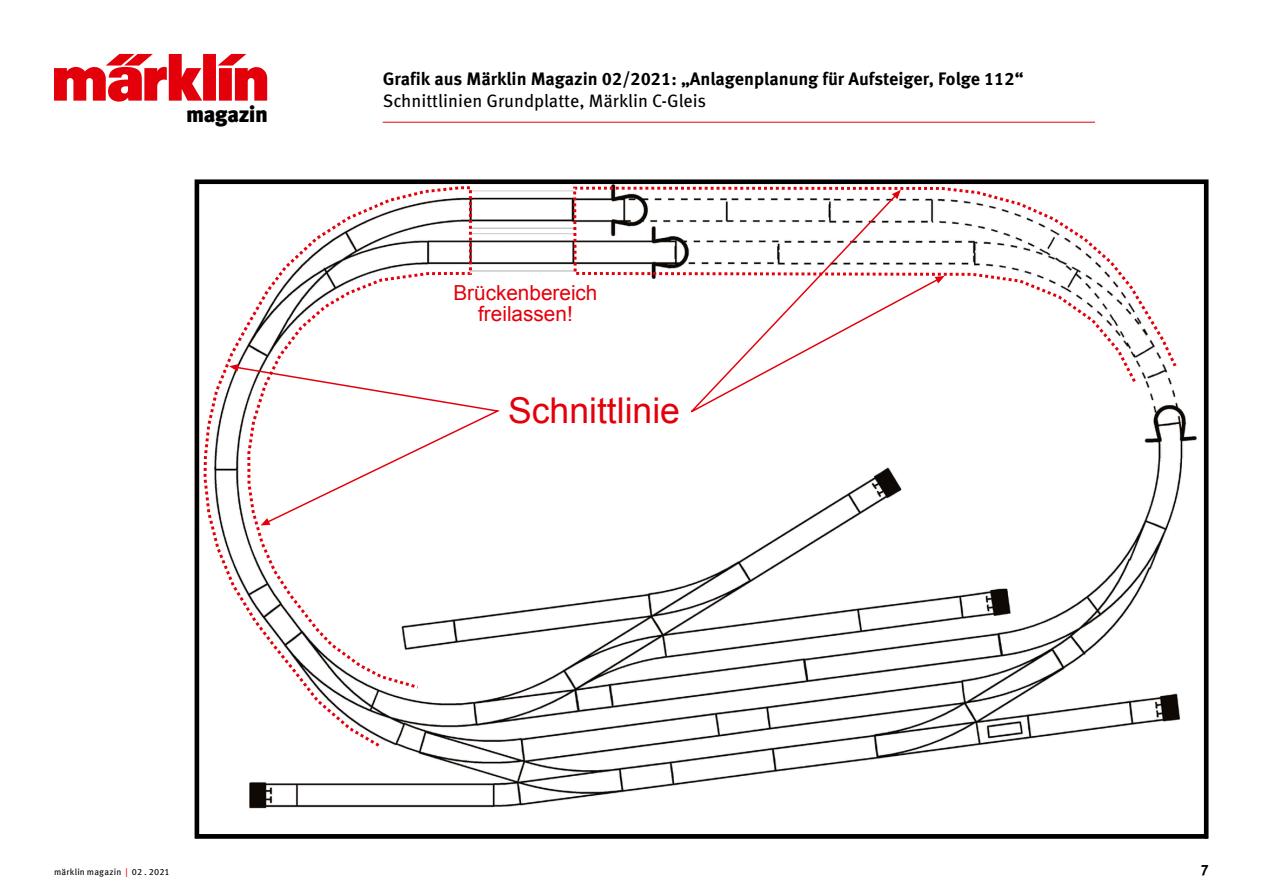
<style>
.page{position:relative;width:1263px;height:893px;background:#fff}
.page>*{position:absolute;margin:0;border:0;box-sizing:border-box;transform-origin:0 0}
.t1{font:35.55px "Arial";color:#e3000b}
.t2{font:900 22.35px "Meta OT";letter-spacing:-.025em;color:#000}
.t3{font:20.7px/20.7px "Arial";color:#e3000b;text-align:center}
.Kopf_Textfett{font:700 18px "Meta OT";color:#000}
.Kopf_Textmager{font:18px "Meta OT";color:#000}
.t4{font:700 15px "Meta OT";color:#000}
.t5{font:9px "Meta OT";letter-spacing:.02em;color:#000}
.s1{color:#e3000b}
</style>
<div class="page">
<svg style="left:54px;top:54px;width:213px;height:48px"></svg>
<img style="left:194px;top:179px;width:1015px;height:660px">
<svg style="left:202px;top:185px;width:271px;height:564px"></svg>
<svg style="left:572px;top:185px;width:607px;height:200px"></svg>
<div style="left:195px;top:179px;width:1013px;height:660px;border:5px solid #000"></div>
<svg style="left:229px;top:364px;width:273px;height:161px"></svg>
<svg style="left:684px;top:194px;width:255px;height:223px"></svg>
<svg style="left:935px;top:276px;width:10px;height:7px"></svg>
<svg style="left:892px;top:190px;width:9px;height:9px"></svg>
<hr style="left:383px;top:122px;width:712px;height:1px;background:#e3000b">
<p class="t2" style="left:186px;top:100px;width:83px">magazin</p>
<p class="Kopf_Textfett" style="left:383px;top:68px;width:642px">Grafik aus Märklin Magazin 02/2021: „Anlagenplanung für Aufsteiger, Folge 112“</p>
<p class="Kopf_Textmager" style="left:383px;top:89px;width:325px">Schnittlinien Grundplatte, Märklin C-Gleis</p>
<p class="t3" style="left:453px;top:283px;width:146px">Brückenbereich freilassen!</p>
<p class="t1" style="left:508px;top:387px;width:173px">Schnittlinie</p>
<p class="t5" style="left:54px;top:866px;width:117px">märklin magazin <span class="s1">|</span> 02 . 2021</p>
<p class="t4" style="left:1200px;top:860px;width:10px">7</p>
</div>
